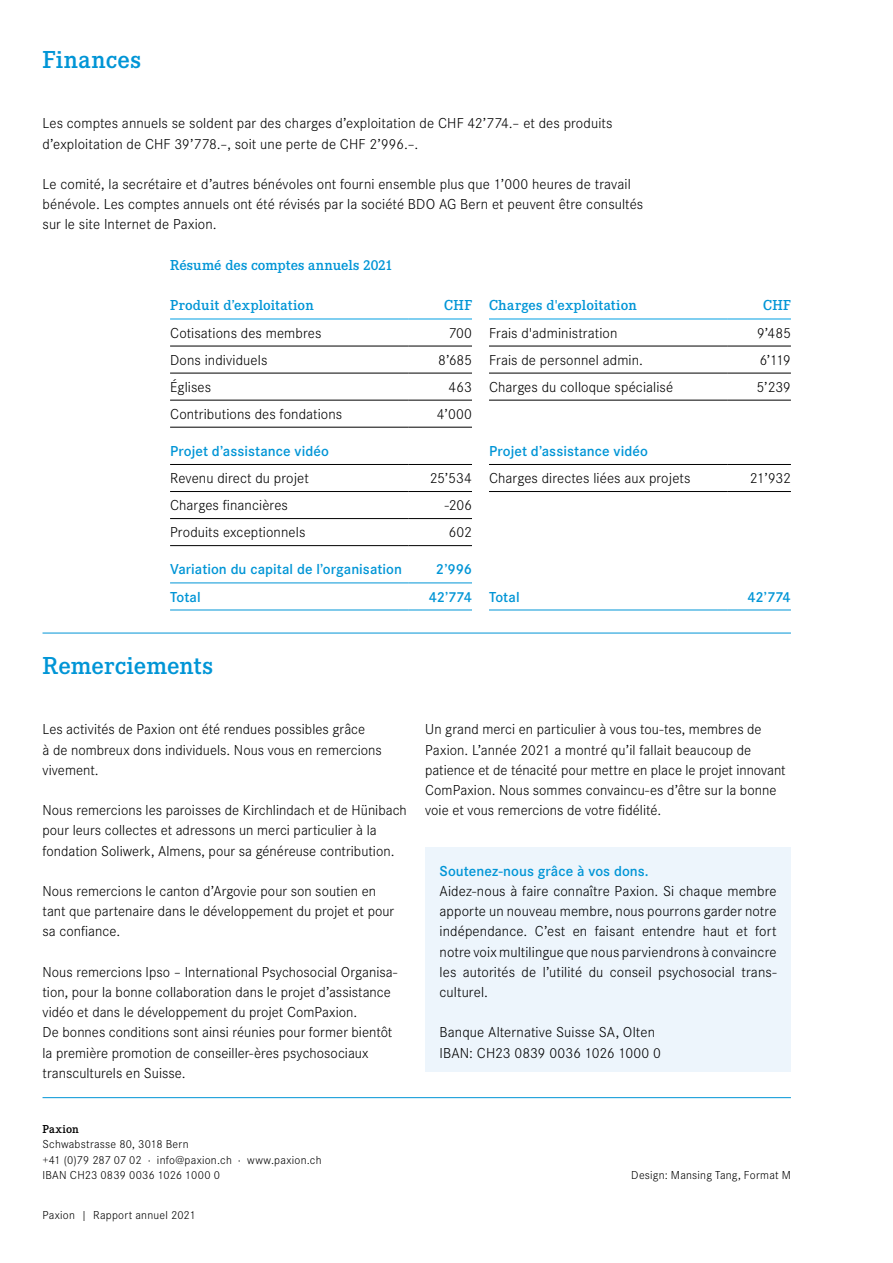
<style>
.page{position:relative;width:893px;height:1263px;background:#fff}
.page>*{position:absolute;margin:0;border:0;box-sizing:border-box;transform-origin:0 0}
.t1{font:600 25.5px "Corporate E Pro";letter-spacing:.005em;color:#0095d6}
.t2{font:300 15px/20.2px "Corporate S Pro";letter-spacing:.005em;color:#000}
.t3{font:600 15px "Corporate S Pro";letter-spacing:.005em;color:#0095d6}
.t4{font:600 15px "Corporate E Pro";letter-spacing:.005em;color:#0095d6}
.t5{font:300 12px/15.1px "Corporate S Pro";letter-spacing:.02em;color:#000}
.t6{font:600 12px "Corporate E Pro";letter-spacing:.015em;color:#000}
</style>
<div class="page">
<hr style="left:43px;top:1097px;width:748px;height:1px;background:#0095d6">
<hr style="left:43px;top:633px;width:748px;height:1px;background:#0095d6">
<hr style="left:170px;top:346px;width:238px;height:1px;background:#000">
<hr style="left:408px;top:346px;width:64px;height:1px;background:#000">
<hr style="left:489px;top:346px;width:238px;height:1px;background:#000">
<hr style="left:727px;top:346px;width:64px;height:1px;background:#000">
<hr style="left:170px;top:373px;width:238px;height:1px;background:#000">
<hr style="left:408px;top:373px;width:64px;height:1px;background:#000">
<hr style="left:489px;top:373px;width:238px;height:1px;background:#000">
<hr style="left:727px;top:373px;width:64px;height:1px;background:#000">
<hr style="left:170px;top:400px;width:238px;height:1px;background:#000">
<hr style="left:408px;top:400px;width:64px;height:1px;background:#000">
<hr style="left:489px;top:400px;width:238px;height:1px;background:#000">
<hr style="left:727px;top:400px;width:64px;height:1px;background:#000">
<hr style="left:170px;top:427px;width:238px;height:1px;background:#000">
<hr style="left:408px;top:427px;width:64px;height:1px;background:#000">
<hr style="left:170px;top:464px;width:238px;height:1px;background:#000">
<hr style="left:408px;top:464px;width:64px;height:1px;background:#000">
<hr style="left:489px;top:464px;width:238px;height:1px;background:#000">
<hr style="left:727px;top:464px;width:64px;height:1px;background:#000">
<hr style="left:170px;top:491px;width:238px;height:1px;background:#000">
<hr style="left:408px;top:491px;width:64px;height:1px;background:#000">
<hr style="left:489px;top:491px;width:238px;height:1px;background:#000">
<hr style="left:727px;top:491px;width:64px;height:1px;background:#000">
<hr style="left:170px;top:518px;width:238px;height:1px;background:#000">
<hr style="left:408px;top:518px;width:64px;height:1px;background:#000">
<hr style="left:170px;top:545px;width:238px;height:1px;background:#000">
<hr style="left:408px;top:545px;width:64px;height:1px;background:#000">
<hr style="left:170px;top:319px;width:238px;height:1px;background:#009fe3">
<hr style="left:408px;top:319px;width:64px;height:1px;background:#009fe3">
<hr style="left:489px;top:319px;width:238px;height:1px;background:#009fe3">
<hr style="left:727px;top:319px;width:64px;height:1px;background:#009fe3">
<hr style="left:170px;top:610px;width:238px;height:1px;background:#0095d6">
<hr style="left:408px;top:610px;width:64px;height:1px;background:#0095d6">
<hr style="left:727px;top:610px;width:64px;height:1px;background:#0095d6">
<hr style="left:170px;top:583px;width:238px;height:1px;background:#0095d6">
<hr style="left:408px;top:583px;width:64px;height:1px;background:#0095d6">
<hr style="left:489px;top:610px;width:238px;height:1px;background:#0095d6">
<div style="left:425px;top:847px;width:366px;height:225px;background:#edf5fc"></div>
<h1 class="t1" style="left:43px;top:42px;width:100px">Finances</h1>
<p class="t2" style="left:43px;top:112px;width:571px">Les comptes annuels se soldent par des charges d’exploitation de CHF 42’774.– et des produits d’exploitation de CHF 39’778.–, soit une perte de CHF 2’996.–.</p>
<p class="t2" style="left:43px;top:173px;width:602px">Le comité, la secrétaire et d’autres bénévoles ont fourni ensemble plus que 1’000 heures de travail bénévole. Les comptes annuels ont été révisés par la société BDO AG Bern et peuvent être consultés sur le site Internet de Paxion.</p>
<p class="t4" style="left:170px;top:254px;width:224px">Résumé des comptes annuels 2021</p>
<p class="t4" style="left:170px;top:295px;width:145px">Produit d’exploitation</p>
<p class="t4" style="left:444px;top:295px;width:194px">CHF Charges d'exploitation</p>
<p class="t4" style="left:763px;top:295px;width:29px">CHF</p>
<p class="t2" style="left:170px;top:322px;width:153px">Cotisations des membres</p>
<p class="t2" style="left:448px;top:322px;width:171px">700 Frais d'administration</p>
<p class="t2" style="left:757px;top:322px;width:35px">9’485</p>
<p class="t2" style="left:170px;top:349px;width:99px">Dons individuels</p>
<p class="t2" style="left:438px;top:349px;width:206px">8’685 Frais de personnel admin.</p>
<p class="t2" style="left:759px;top:349px;width:33px">6’119</p>
<p class="t2" style="left:170px;top:376px;width:43px">Églises</p>
<p class="t2" style="left:448px;top:376px;width:226px">463 Charges du colloque spécialisé</p>
<p class="t2" style="left:757px;top:376px;width:36px">5’239</p>
<p class="t2" style="left:170px;top:403px;width:174px">Contributions des fondations</p>
<p class="t2" style="left:437px;top:403px;width:37px">4’000</p>
<p class="t3" style="left:170px;top:440px;width:160px">Projet d’assistance vidéo</p>
<p class="t3" style="left:489px;top:440px;width:160px">Projet d’assistance vidéo</p>
<p class="t2" style="left:170px;top:467px;width:140px">Revenu direct du projet</p>
<p class="t2" style="left:430px;top:467px;width:262px">25’534 Charges directes liées aux projets</p>
<p class="t2" style="left:750px;top:467px;width:42px">21’932</p>
<p class="t2" style="left:170px;top:494px;width:119px">Charges financières</p>
<p class="t2" style="left:445px;top:494px;width:29px">-206</p>
<p class="t2" style="left:170px;top:521px;width:137px">Produits exceptionnels</p>
<p class="t2" style="left:449px;top:521px;width:25px">602</p>
<p class="t3" style="left:170px;top:558px;width:233px">Variation du capital de l’organisation</p>
<p class="t3" style="left:436px;top:558px;width:38px">2’996</p>
<p class="t3" style="left:170px;top:585px;width:32px">Total</p>
<p class="t3" style="left:429px;top:585px;width:92px">42’774 Total</p>
<p class="t3" style="left:748px;top:585px;width:45px">42’774</p>
<h1 class="t1" style="left:43px;top:648px;width:172px">Remerciements</h1>
<p class="t2" style="left:43px;top:718px;width:341px">Les activités de Paxion ont été rendues possibles grâce<br>à de nombreux dons individuels. Nous vous en remercions vivement.</p>
<p class="t2" style="left:43px;top:799px;width:366px">Nous remercions les paroisses de Kirchlindach et de Hünibach pour leurs collectes et adressons un merci particulier à la fondation Soliwerk, Almens, pour sa généreuse contribution.</p>
<p class="t2" style="left:43px;top:880px;width:353px">Nous remercions le canton d’Argovie pour son soutien en tant que partenaire dans le développement du projet et pour sa confiance.</p>
<p class="t2" style="left:43px;top:961px;width:356px">Nous remercions Ipso – International Psychosocial Organisa&shy;tion, pour la bonne collaboration dans le projet d’assistance vidéo et dans le développement du projet ComPaxion.<br>De bonnes conditions sont ainsi réunies pour former bientôt la première promotion de conseiller-ères psychosociaux transculturels en Suisse.</p>
<p class="t6" style="left:43px;top:1121px;width:38px">Paxion</p>
<p class="t5" style="left:43px;top:1136px;width:281px">Schwabstrasse 80, 3018 Bern<br>+41 (0)79 287 07 02 · info@paxion.ch · www.paxion.ch<br>IBAN CH23 0839 0036 1026 1000 0</p>
<p class="t5" style="left:43px;top:1207px;width:155px">Paxion | Rapport annuel 2021</p>
<p class="t2" style="left:425px;top:718px;width:362px">Un grand merci en particulier à vous tou-tes, membres de Paxion. L’année 2021 a montré qu’il fallait beaucoup de patience et de ténacité pour mettre en place le projet innovant ComPaxion. Nous sommes convaincu-es d’être sur la bonne voie et vous remercions de votre fidélité.</p>
<p class="t3" style="left:440px;top:860px;width:211px">Soutenez-nous grâce à vos dons.</p>
<p class="t2" style="left:440px;top:880px;width:339px;text-align:justify">Aidez-nous à faire connaître Paxion. Si chaque membre apporte un nouveau membre, nous pourrons garder notre indépendance. C’est en faisant entendre haut et fort notre voix multilingue que nous parviendrons à convaincre les autorités de l’utilité du conseil psychosocial trans&shy;culturel.</p>
<p class="t2" style="left:440px;top:1021px;width:223px">Banque Alternative Suisse SA, Olten<br>IBAN: CH23 0839 0036 1026 1000 0</p>
<p class="t5" style="left:631px;top:1166px;width:161px">Design: Mansing Tang, Format M</p>
</div>
